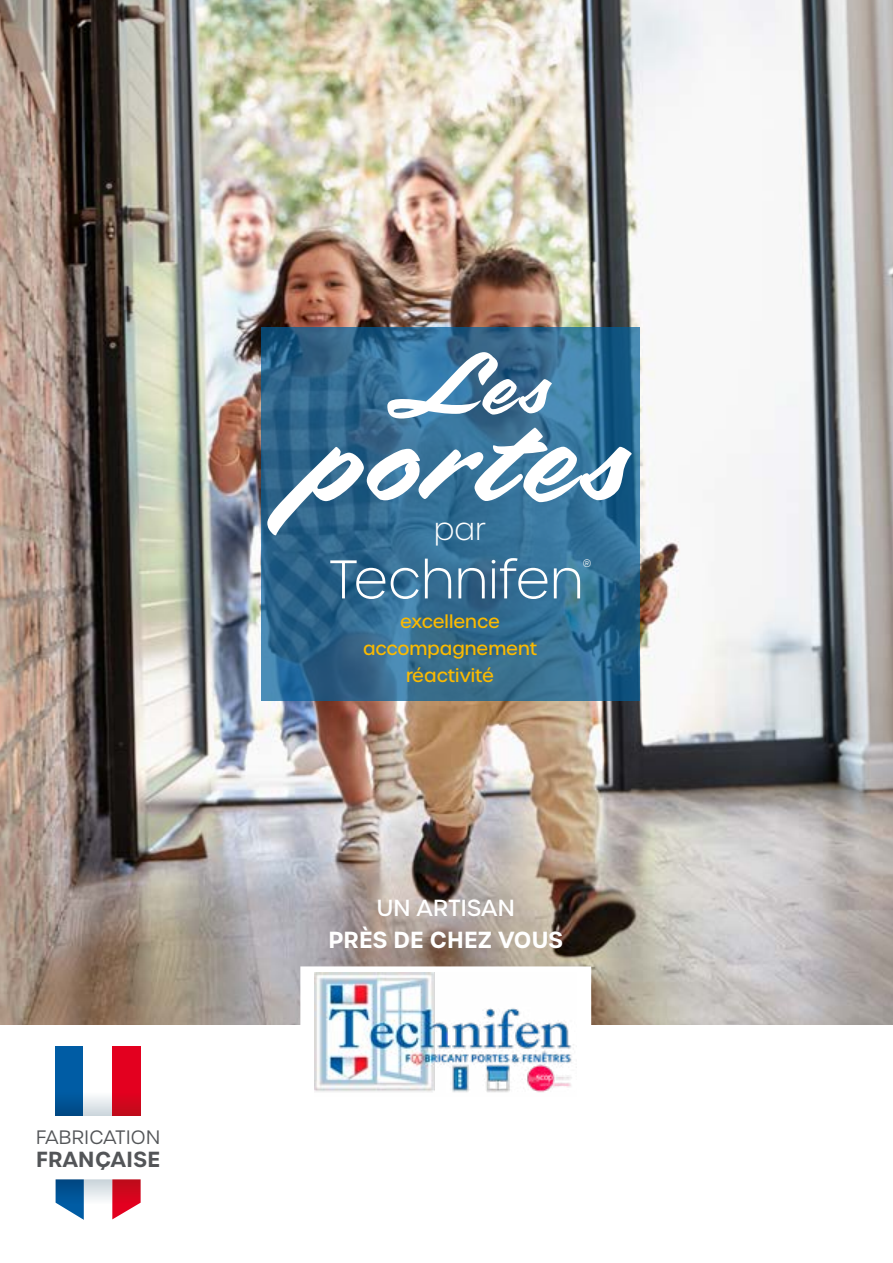
<style>
.page{position:relative;width:893px;height:1263px;background:#fff}
.page>*{position:absolute;margin:0;border:0;box-sizing:border-box;transform-origin:0 0}
.t1{font:112.5px "Filmotype La Salle";letter-spacing:.035em;color:#fff;scale:1.07 1}
.t2{font:72px "Filmotype La Salle";color:#fff;scale:1.07 1}
.t3{font:200 52.5px "Urbane";color:#fff}
.t4{font:200 30px "Urbane";color:#fff}
.t5{font:600 22.5px "Urbane";letter-spacing:.005em;color:#fff}
.t6{font:500 22.5px "Urbane";letter-spacing:.01em;color:#fff}
.t7{font:600 21.15px "Urbane";letter-spacing:.02em;color:#535558}
.t8{font:300 18.75px "Urbane";letter-spacing:.02em;color:#535558}
.t9{font:500 18px/27px "Urbane";color:#fbba01;text-align:center}
.t10{font:200 10.5px "Urbane";color:#fff}
</style>
<div class="page">
<img style="left:0;top:0;width:893px;height:1025px">
<svg style="left:261px;top:327px;width:378px;height:374px;background:#306a91"></svg>
<img style="left:299px;top:965px;width:294px;height:128px">
<div style="left:56px;top:1046px;width:28px;height:70px;background:linear-gradient(to bottom,#0061ac,#005091)"></div>
<svg style="left:84px;top:1097px;width:28px;height:19px"></svg>
<div style="left:112px;top:1046px;width:29px;height:70px;background:linear-gradient(to bottom,#ec0020,#ce071c)"></div>
<svg style="left:56px;top:1179px;width:85px;height:41px"></svg>
<p class="t8" style="left:36px;top:1125px;width:126px">FABRICATION</p>
<p class="t7" style="left:36px;top:1145px;width:126px">FRANÇAISE</p>
<h2 class="t2" style="left:383px;top:344px;width:154px">Les</h2>
<h1 class="t1" style="left:297px;top:392px;width:305px">portes</h1>
<h3 class="t4" style="left:434px;top:510px;width:53px">par</h3>
<h3 class="t3" style="left:329px;top:546px;width:256px">Technifen</h3>
<p class="t10" style="left:583px;top:556px;width:10px">®</p>
<p class="t9" style="left:363px;top:608px;width:176px">excellence accompagnement réactivité</p>
<p class="t6" style="left:377px;top:893px;width:139px">UN ARTISAN</p>
<p class="t5" style="left:329px;top:924px;width:236px">PRÈS DE CHEZ VOUS</p>
</div>
